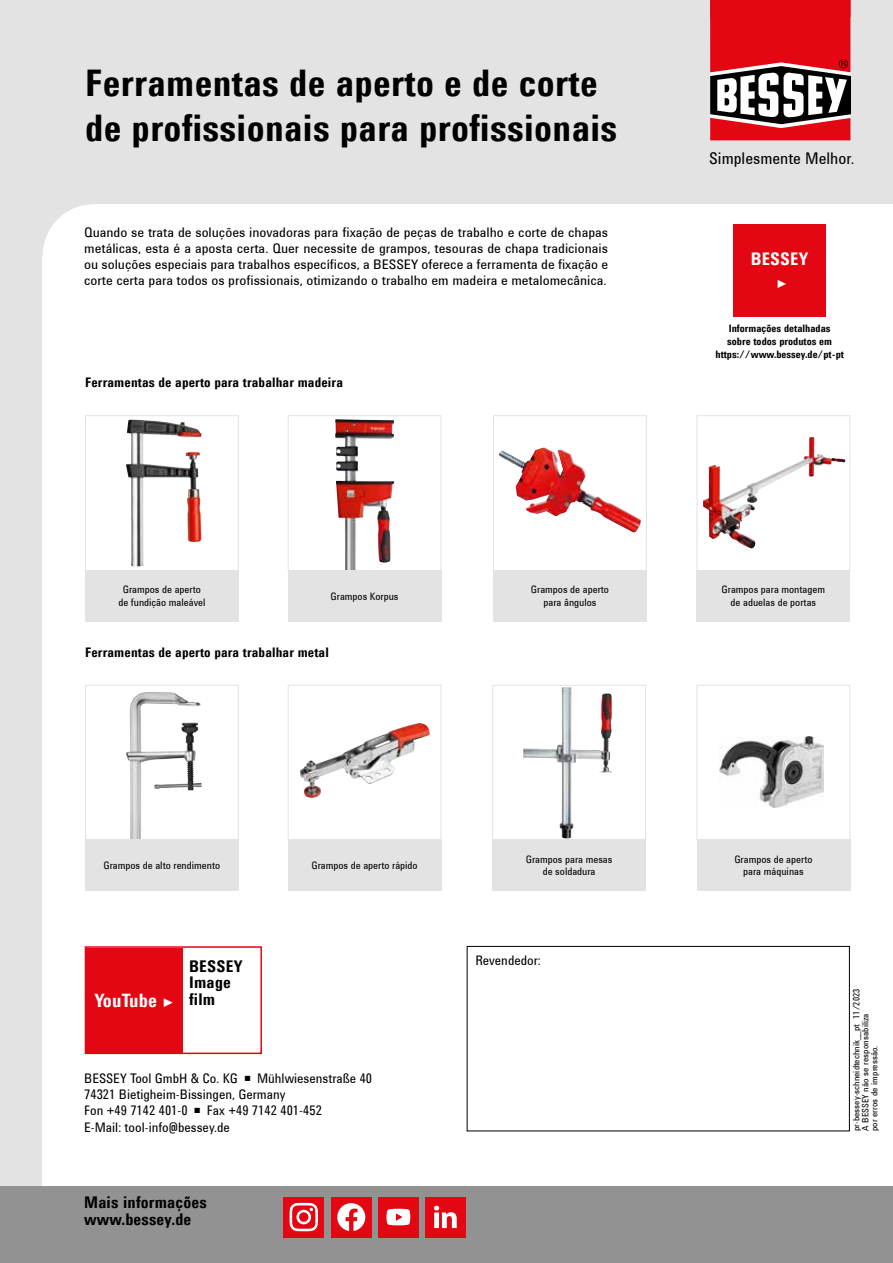
<style>
.page{position:relative;width:893px;height:1263px;background:#e3e3e3}
.page>*{position:absolute;margin:0;border:0;box-sizing:border-box;transform-origin:0 0}
.t1{font:700 37.5px/45px "Utah WGL Cond";letter-spacing:.01em;color:#000}
.t2{font:700 18.9px "Utah WGL Cond";letter-spacing:.01em;color:#fff}
.t3{font:700 17.7px "Utah WGL Cond";letter-spacing:.01em;color:#fff}
.t4{font:700 16.5px/16.5px "Utah WGL Cond";letter-spacing:.01em;color:#000}
.t5{font:16.5px "Utah WGL Cond";color:#000}
.t6{font:13.5px/16.2px "Utah WGL Cond";color:#000;text-align:justify;scale:1.06 1}
.t7{font:13.5px/16.2px "Utah WGL Cond";color:#000}
.t8{font:700 13.5px "Utah WGL Cond";letter-spacing:.01em;color:#000}
.t9{font:700 11.85px "Utah WGL Cond";color:#fff}
.t10{font:10.5px/13.8px "Utah WGL Cond";color:#000;text-align:center}
.t11{font:700 10.5px/12.6px "Utah WGL Cond";color:#000;text-align:center}
.t12{font:9px/9px "Utah WGL Cond";letter-spacing:.01em;color:#000}
.s1{font-size:12.6px}
</style>
<div class="page">
<div style="left:43px;top:204px;width:850px;height:1059px;background:#fff"></div>
<svg style="left:710px;top:0;width:141px;height:141px;background:#bf3b43"></svg>
<div style="left:0;top:1186px;width:893px;height:77px;background:#929292"></div>
<div style="left:467px;top:946px;width:383px;height:185px;background:#fff;border:1px solid #000"></div>
<svg style="left:43px;top:204px;width:47px;height:43px"></svg>
<div style="left:85px;top:415px;width:154px;height:156px;background:#fff;border:1px solid #e3e3e3"></div>
<img style="left:126px;top:419px;width:75px;height:147px">
<div style="left:85px;top:685px;width:154px;height:155px;background:#fff;border:1px solid #e3e3e3"></div>
<div style="left:493px;top:415px;width:154px;height:156px;background:#fff;border:1px solid #e3e3e3"></div>
<img style="left:499px;top:448px;width:142px;height:85px">
<div style="left:492px;top:685px;width:154px;height:155px;background:#fff;border:1px solid #e3e3e3"></div>
<div style="left:697px;top:415px;width:153px;height:156px;background:#fff;border:1px solid #e3e3e3"></div>
<img style="left:703px;top:437px;width:107px;height:111px">
<div style="left:697px;top:685px;width:153px;height:155px;background:#fff;border:1px solid #e3e3e3"></div>
<div style="left:288px;top:415px;width:153px;height:156px;background:#fff;border:1px solid #e3e3e3"></div>
<img style="left:335px;top:419px;width:59px;height:151px">
<div style="left:288px;top:685px;width:153px;height:155px;background:#fff;border:1px solid #e3e3e3"></div>
<img style="left:126px;top:692px;width:62px;height:148px">
<img style="left:300px;top:723px;width:119px;height:75px">
<img style="left:523px;top:687px;width:89px;height:151px">
<img style="left:719px;top:736px;width:105px;height:71px">
<div style="left:85px;top:570px;width:154px;height:51px;background:#e3e3e3"></div>
<div style="left:288px;top:570px;width:153px;height:51px;background:#e3e3e3"></div>
<div style="left:493px;top:570px;width:154px;height:51px;background:#e3e3e3"></div>
<div style="left:696px;top:570px;width:154px;height:51px;background:#e3e3e3"></div>
<div style="left:85px;top:840px;width:154px;height:51px;background:#e3e3e3"></div>
<div style="left:492px;top:840px;width:154px;height:51px;background:#e3e3e3"></div>
<div style="left:697px;top:840px;width:153px;height:51px;background:#e3e3e3"></div>
<div style="left:288px;top:840px;width:153px;height:51px;background:#e3e3e3"></div>
<div style="left:85px;top:946px;width:177px;height:108px;background:#fff;border:2px solid #e30613"></div>
<div style="left:283px;top:1197px;width:41px;height:40px;background:#e30613"></div>
<svg style="left:290px;top:1203px;width:28px;height:28px"></svg>
<div style="left:331px;top:1197px;width:40px;height:40px;background:#e30613"></div>
<svg style="left:337px;top:1203px;width:28px;height:28px"></svg>
<div style="left:425px;top:1197px;width:40px;height:40px;background:#e30613"></div>
<svg style="left:434px;top:1206px;width:23px;height:22px"></svg>
<div style="left:378px;top:1197px;width:40px;height:40px;background:#e30613"></div>
<svg style="left:386px;top:1209px;width:24px;height:16px"></svg>
<div style="left:734px;top:224px;width:92px;height:92px;background:#e30613"></div>
<div style="left:86px;top:948px;width:97px;height:105px;background:#e30613"></div>
<h1 class="t1" style="left:85px;top:60px;width:534px">Ferramentas de aperto e de corte de profissionais para profissionais</h1>
<p class="t6" style="left:84px;top:223px;width:496px">Quando se trata de soluções inovadoras para fixação de peças de trabalho e corte de chapas metálicas, esta é a aposta certa. Quer necessite de grampos, tesouras de chapa tradicionais ou soluções especiais para trabalhos específicos, a BESSEY oferece a ferramenta de fixação e corte certa para todos os profissionais, otimizando o trabalho em madeira e metalomecânica.</p>
<p class="t8" style="left:85px;top:372px;width:259px">Ferramentas de aperto para trabalhar madeira</p>
<p class="t5" style="left:709px;top:146px;width:146px">Simplesmente Melhor.</p>
<h3 class="t3" style="left:751px;top:246px;width:59px">BESSEY</h3>
<p class="t9" style="left:776px;top:275px;width:13px">►</p>
<p class="t11" style="left:715px;top:322px;width:130px">Informações detalhadas<br>sobre todos produtos em https://www.bessey.de/pt-pt</p>
<p class="t10" style="left:118px;top:582px;width:89px">Grampos de aperto de fundição maleável</p>
<p class="t10" style="left:331px;top:588px;width:69px">Grampos Korpus</p>
<p class="t10" style="left:531px;top:582px;width:80px">Grampos de aperto para ângulos</p>
<p class="t10" style="left:722px;top:582px;width:105px">Grampos para montagem de aduelas de portas</p>
<p class="t8" style="left:85px;top:642px;width:245px">Ferramentas de aperto para trabalhar metal</p>
<p class="t10" style="left:104px;top:858px;width:118px">Grampos de alto rendimento</p>
<p class="t10" style="left:526px;top:852px;width:88px;line-height:12.6px">Grampos para mesas de soldadura</p>
<p class="t10" style="left:734px;top:852px;width:80px;line-height:12.6px">Grampos de aperto para máquinas</p>
<p class="t10" style="left:311px;top:858px;width:108px">Grampos de aperto rápido</p>
<h2 class="t2" style="left:94px;top:986px;width:82px">YouTube <span class="s1">►</span></h2>
<p class="t4" style="left:189px;top:957px;width:55px">BESSEY<br>Image film</p>
<p class="t7" style="left:84px;top:1070px;width:290px;text-indent:173px">Mühlwiesenstraße 40<br>74321 Bietigheim-Bissingen, Germany<br>Fon +49 7142 401-0</p>
<p class="t7" style="left:84px;top:1070px;width:155px">BESSEY Tool GmbH &amp; Co. KG</p>
<p class="t7" style="left:84px;top:1102px;width:239px;text-indent:123px">Fax +49 7142 401-452<br>E-Mail: tool-info@bessey.de</p>
<p class="t4" style="left:84px;top:1193px;width:124px">Mais informações www.bessey.de</p>
<p class="t7" style="left:475px;top:951px;width:67px">Revendedor:</p>
<p class="t12" style="left:851px;top:1131px;width:144px;rotate:-90deg">pr-bessey-schneidtechnik__pt 11/2023<br>A BESSEY não se responsabiliza<br>por erros de impressão.</p>
</div>
